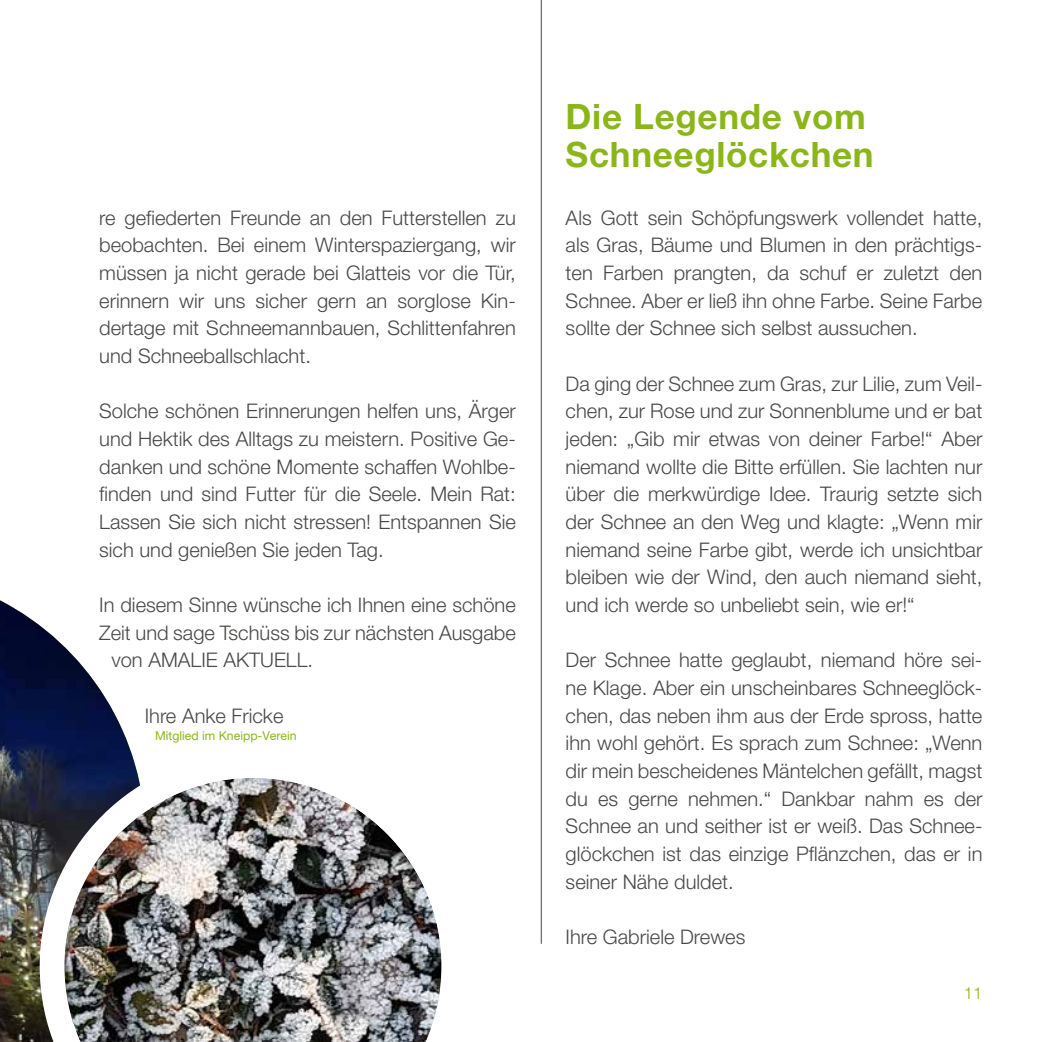
<style>
.page{position:relative;width:1042px;height:1042px;background:#fff}
.page>*{position:absolute;margin:0;border:0;box-sizing:border-box;transform-origin:0 0}
.t1{font:700 35px/37.6px "Helvetica Neue LT Pro";letter-spacing:.02em;color:#8bb61a}
.t2{font:300 20.12px/27.7px "Helvetica Neue LT Pro";color:#484847;text-align:justify}
.t3{font:300 16.62px "Helvetica Neue LT Pro";color:#8bb61a}
.t4{font:12.25px "Helvetica Neue LT Pro";color:#8bb61a}
</style>
<div class="page">
<img style="left:0;top:600px;width:132px;height:442px">
<img style="left:40px;top:753px;width:402px;height:289px">
<hr style="left:541px;top:0;width:1px;height:944px;background:#484847">
<p class="t2" style="left:99px;top:203px;width:418px">re gefiederten Freunde an den Futterstellen zu beobachten. Bei einem Winterspaziergang, wir müssen ja nicht gerade bei Glatteis vor die Tür, erinnern wir uns sicher gern an sorglose Kin&shy;dertage mit Schneemannbauen, Schlittenfahren und Schneeballschlacht.</p>
<p class="t2" style="left:99px;top:397px;width:418px">Solche schönen Erinnerungen helfen uns, Ärger und Hektik des Alltags zu meistern. Positive Ge&shy;danken und schöne Momente schaffen Wohlbe&shy;finden und sind Futter für die Seele. Mein Rat:<br>Lassen Sie sich nicht stressen! Entspannen Sie sich und genießen Sie jeden Tag.</p>
<p class="t2" style="left:99px;top:590px;width:418px">In diesem Sinne wünsche ich Ihnen eine schöne</p>
<p class="t2" style="left:99px;top:618px;width:418px">Zeit und sage Tschüss bis zur nächsten Ausgabe</p>
<p class="t2" style="left:111px;top:646px;width:203px">von Amalie Aktuell.</p>
<p class="t2" style="left:145px;top:701px;width:140px">Ihre Anke Fricke</p>
<p class="t4" style="left:155px;top:728px;width:143px">Mitglied im Kneipp-Verein</p>
<h1 class="t1" style="left:566px;top:97px;width:309px">Die Legende vom<br>Schneeglöckchen</h1>
<p class="t2" style="left:566px;top:203px;width:418px">Als Gott sein Schöpfungswerk vollendet hatte, als Gras, Bäume und Blumen in den prächtigs&shy;ten Farben prangten, da schuf er zuletzt den Schnee. Aber er ließ ihn ohne Farbe. Seine Farbe sollte der Schnee sich selbst aussuchen.</p>
<p class="t2" style="left:566px;top:369px;width:418px">Da ging der Schnee zum Gras, zur Lilie, zum Veil&shy;chen, zur Rose und zur Sonnenblume und er bat jeden: „Gib mir etwas von deiner Farbe!“ Aber niemand wollte die Bitte erfüllen. Sie lachten nur über die merkwürdige Idee. Traurig setzte sich der Schnee an den Weg und klagte: „Wenn mir niemand seine Farbe gibt, werde ich unsichtbar bleiben wie der Wind, den auch niemand sieht, und ich werde so unbeliebt sein, wie er!“</p>
<p class="t2" style="left:566px;top:646px;width:418px">Der Schnee hatte geglaubt, niemand höre sei&shy;ne Klage. Aber ein unscheinbares Schneeglöck&shy;chen, das neben ihm aus der Erde spross, hatte ihn wohl gehört. Es sprach zum Schnee: „Wenn dir mein bescheidenes Mäntelchen gefällt, magst du es gerne nehmen.“ Dankbar nahm es der Schnee an und seither ist er weiß. Das Schnee&shy;glöckchen ist das einzige Pflänzchen, das er in seiner Nähe duldet.</p>
<p class="t2" style="left:566px;top:922px;width:181px">Ihre Gabriele Drewes</p>
<p class="t3" style="left:964px;top:983px;width:20px">11</p>
</div>
